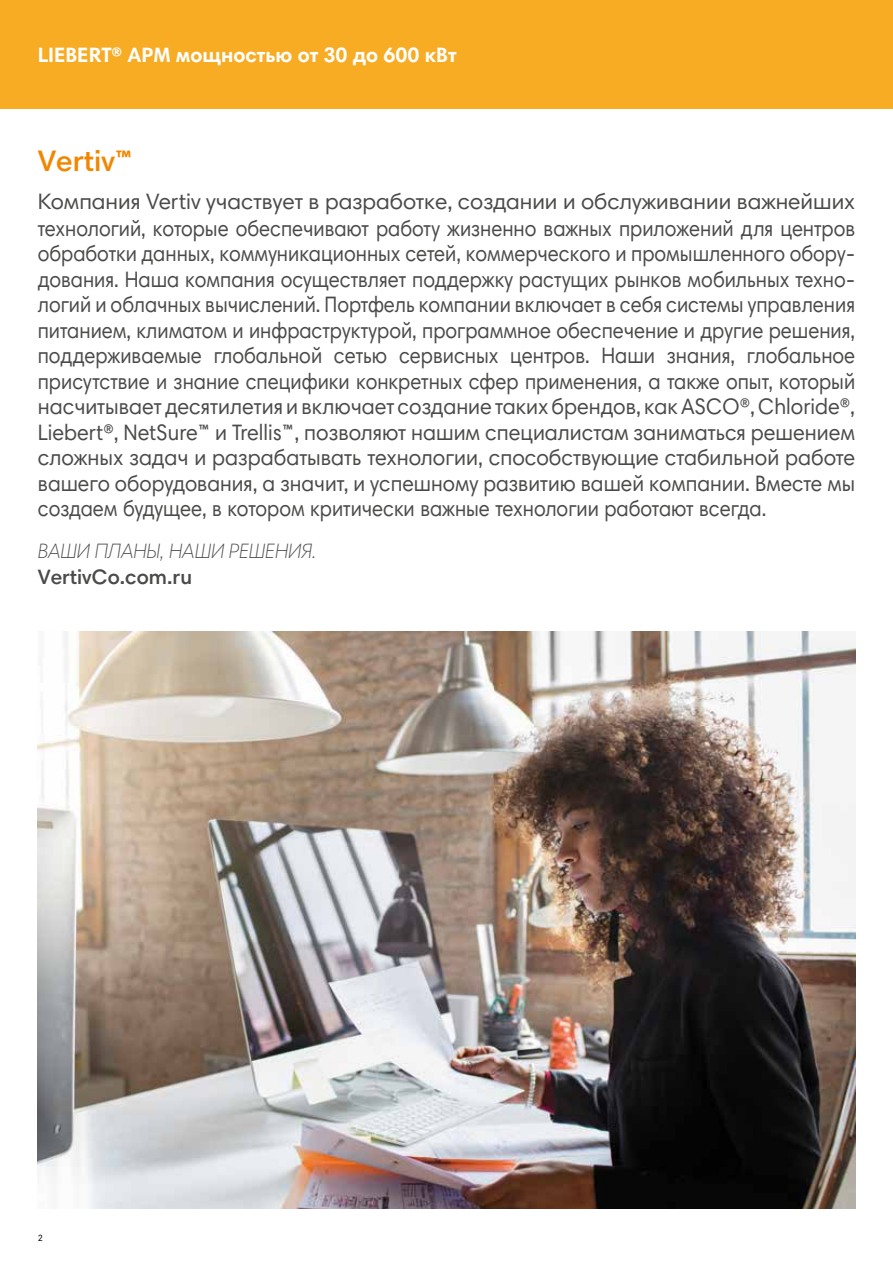
<style>
.page{position:relative;width:893px;height:1263px;background:#fff}
.page>*{position:absolute;margin:0;border:0;box-sizing:border-box;transform-origin:0 0}
.t1{font:600 30px "Harmonia Sans Pro Cyr";color:#f18700}
.t2{font:22.5px/25.7px "Harmonia Sans Pro Cyr";color:#4a4a49;text-align:justify}
.t3{font:700 21px "Harmonia Sans Pro Cyr";color:#fff}
.t4{font:italic 300 21px "Harmonia Sans Pro Cyr";color:#4a4a49;scale:.96 1}
.t5{font:600 21px "Harmonia Sans Pro Cyr";color:#4a4a49}
.t6{font:9px "Harmonia Sans Pro Cyr";color:#000}
</style>
<div class="page">
<div style="left:0;top:0;width:893px;height:108px;background:#f8ac23"></div>
<img style="left:38px;top:631px;width:817px;height:578px">
<p class="t3" style="left:38px;top:42px;width:420px">LIEBERT® APM мощностью от 30 до 600 кВт</p>
<h1 class="t1" style="left:38px;top:142px;width:97px">Vertiv™</h1>
<p class="t2" style="left:38px;top:188px;width:819px">Компания Vertiv участвует в разработке, создании и обслуживании важнейших технологий, которые обеспечивают работу жизненно важных приложений для центров обработки данных, коммуникационных сетей, коммерческого и промышленного обору&shy;дования. Наша компания осуществляет поддержку растущих рынков мобильных техно&shy;логий и облачных вычислений. Портфель компании включает в себя системы управления питанием, климатом и инфраструктурой, программное обеспечение и другие решения, поддерживаемые глобальной сетью сервисных центров. Наши знания, глобальное присутствие и знание специфики конкретных сфер применения, а также опыт, который насчитывает десятилетия и включает создание таких брендов, как ASCO®, Chloride®, Liebert®, NetSure™ и Trellis™, позволяют нашим специалистам заниматься решением сложных задач и разрабатывать технологии, способствующие стабильной работе вашего оборудования, а значит, и успешному развитию вашей компании. Вместе мы создаем будущее, в котором критически важные технологии работают всегда.</p>
<p class="t4" style="left:38px;top:538px;width:291px">ВАШИ ПЛАНЫ, НАШИ РЕШЕНИЯ.</p>
<p class="t5" style="left:38px;top:563px;width:156px">VertivCo.com.ru</p>
<p class="t6" style="left:38px;top:1232px;width:7px">2</p>
</div>
